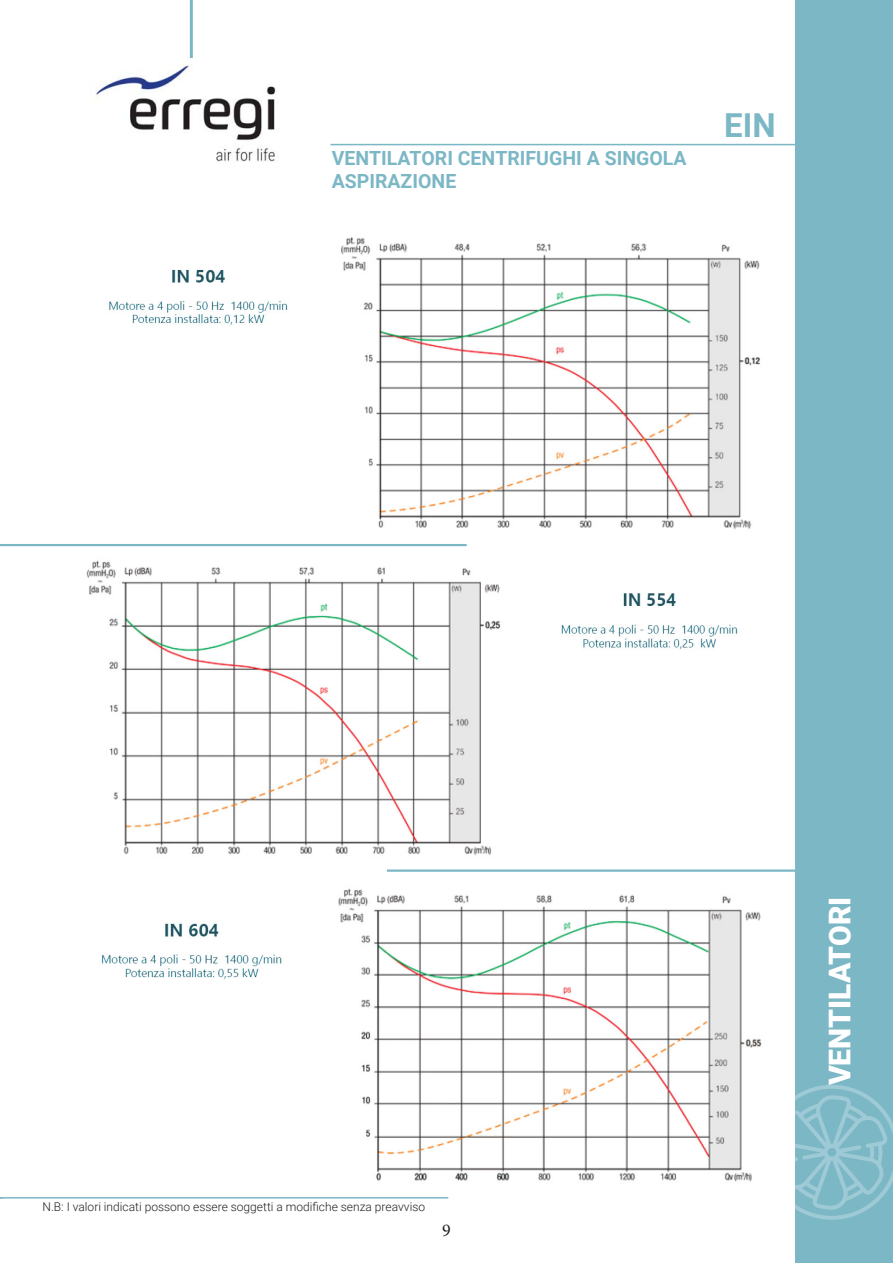
<style>
.page{position:relative;width:893px;height:1263px;background:#fff}
.page>*{position:absolute;margin:0;border:0;box-sizing:border-box;transform-origin:0 0}
.t1{font:700 33px "Roboto";color:#7cb7c6}
.t2{font:900 30px "Roboto";color:#fff}
.t3{font:700 19.5px "Roboto";color:#7cb7c6}
.t4{font:18px "Minion Pro";color:#231f20}
.t5{font:300 12px "Roboto";color:#231f20}
</style>
<div class="page">
<div style="left:795px;top:0;width:98px;height:1263px;background:#7cb7c6"></div>
<hr style="left:330px;top:144px;width:483px;height:1px;background:#7cb7c6">
<hr style="left:190px;top:0;width:3px;height:58px;background:#7cb7c6">
<img style="left:89px;top:65px;width:187px;height:97px">
<hr style="left:0;top:1197px;width:448px;height:1px;background:#7cb7c6">
<svg style="left:795px;top:1085px;width:98px;height:135px"></svg>
<img style="left:109px;top:237px;width:651px;height:292px">
<img style="left:86px;top:560px;width:652px;height:296px">
<img style="left:101px;top:888px;width:661px;height:294px">
<hr style="left:0;top:544px;width:467px;height:2px;background:#7cb7c6">
<hr style="left:387px;top:869px;width:468px;height:3px;background:#7cb7c6">
<p class="t3" style="left:332px;top:144px;width:357px">VENTILATORI CENTRIFUGHI A SINGOLA</p>
<p class="t3" style="left:332px;top:168px;width:126px">ASPIRAZIONE</p>
<p class="t1" style="left:724px;top:102px;width:53px">EIN</p>
<p class="t5" style="left:43px;top:1198px;width:384px">N.B: I valori indicati possono essere soggetti a modifiche senza preavviso</p>
<p class="t4" style="left:442px;top:1218px;width:10px">9</p>
<p class="t2" style="left:819px;top:1085px;width:190px;rotate:-90deg">VENTILATORI</p>
</div>
